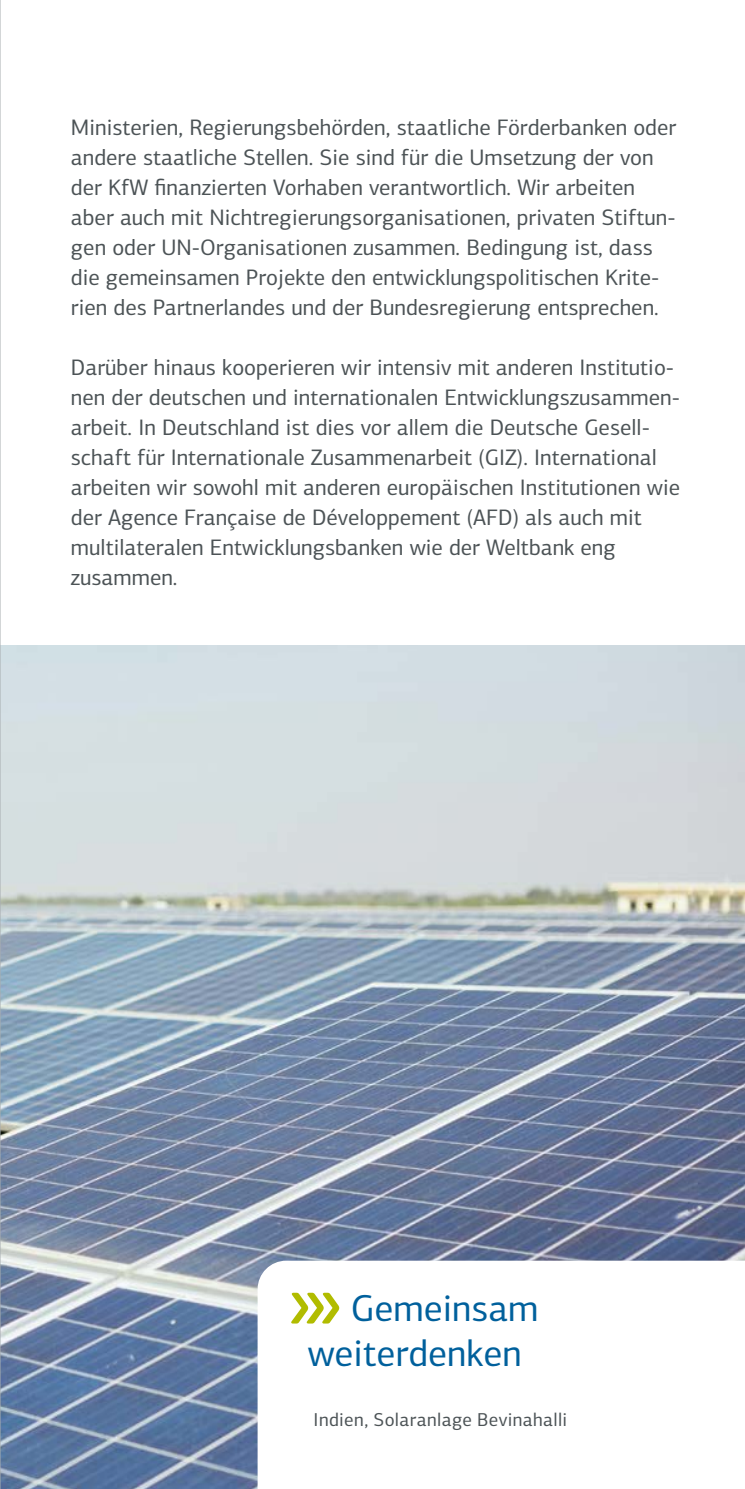
<style>
.page{position:relative;width:745px;height:1489px;background:#fff}
.page>*{position:absolute;margin:0;border:0;box-sizing:border-box;transform-origin:0 0}
.Zitat_15_18_Pt_Regul{font:37.5px/45px "KFW Centro Sans";color:#00609c}
.Fließtext_9_12_mAn4{font:22.5px/30px "KFW Centro Sans";color:#4c5356}
.Marginaltext_7_5_9{font:18.75px "KFW Centro Sans";letter-spacing:.02em;color:#4c5356}
</style>
<div class="page">
<img style="left:1px;top:645px;width:743px;height:843px">
<svg style="left:257px;top:1260px;width:487px;height:228px"></svg>
<svg style="left:291px;top:1292px;width:48px;height:31px"></svg>
<hr style="left:0;top:0;width:1px;height:1488px;background:#a8aeb1">
<p class="Fließtext_9_12_mAn4" style="left:71px;top:112px;width:606px">Ministerien, Regierungsbehörden, staatliche Förderbanken oder andere staatliche Stellen. Sie sind für die Umsetzung der von der KfW finanzierten Vorhaben verantwortlich. Wir arbeiten aber auch mit Nichtregierungsorganisationen, privaten Stiftun&shy;gen oder UN-Organisationen zusammen. Bedingung ist, dass die gemeinsamen Projekte den entwicklungspolitischen Krite&shy;rien des Partnerlandes und der Bundesregierung entsprechen.</p>
<p class="Fließtext_9_12_mAn4" style="left:71px;top:352px;width:610px">Darüber hinaus kooperieren wir intensiv mit anderen Institutio&shy;nen der deutschen und internationalen Entwicklungszusammen&shy;arbeit. In Deutschland ist dies vor allem die Deutsche Gesell&shy;schaft für Internationale Zusammenarbeit (GIZ). International arbeiten wir sowohl mit anderen europäischen Institutionen wie der Agence Française de Développement (AFD) als auch mit multilateralen Entwicklungsbanken wie der Weltbank eng zusammen.</p>
<h3 class="Zitat_15_18_Pt_Regul" style="left:308px;top:1284px;width:232px;text-indent:43px">Gemeinsam weiterdenken</h3>
<p class="Marginaltext_7_5_9" style="left:313px;top:1405px;width:255px">Indien, Solaranlage Bevinahalli</p>
</div>
